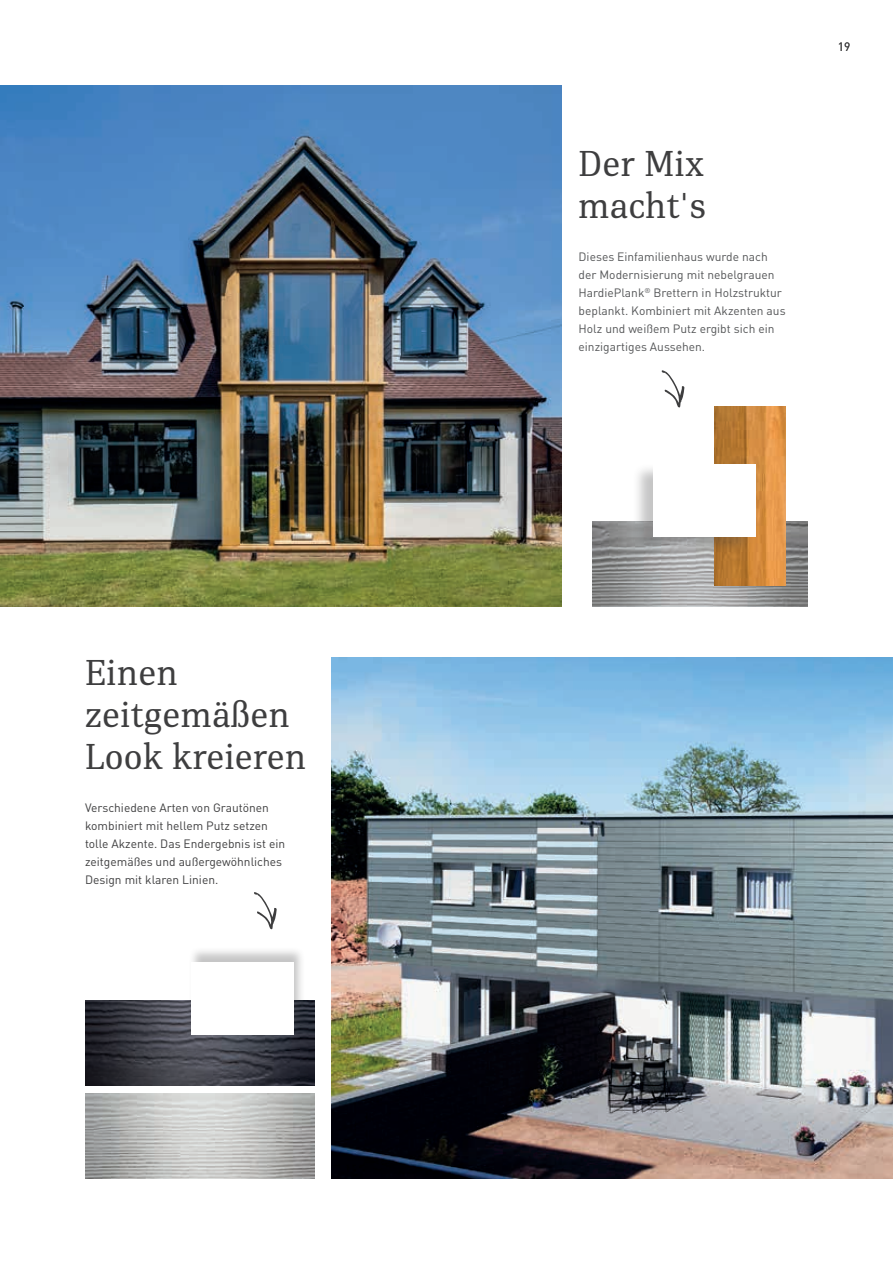
<style>
.page{position:relative;width:893px;height:1263px;background:#fff}
.page>*{position:absolute;margin:0;border:0;box-sizing:border-box;transform-origin:0 0}
.JH_-_Quote_-_18pt{font:36px/42px "PFDIN Serif";letter-spacing:.02em;color:#3e3e3f}
.JH_-_Body_copy_-_8_1{font:12px/18px "DIN Pro";color:#545557}
.JH_-_Body_copy_-_8_1-2{font:12px/18px "DIN Pro";color:#3e3e3f}
</style>
<div class="page">
<img style="left:0;top:86px;width:561px;height:521px">
<img style="left:332px;top:657px;width:561px;height:521px">
<img style="left:592px;top:522px;width:216px;height:85px">
<img style="left:714px;top:406px;width:71px;height:180px">
<div style="left:633px;top:463px;width:121px;height:92px;background:#3e3e3f;opacity:.3"></div>
<div style="left:654px;top:465px;width:102px;height:72px;background:#fff"></div>
<svg style="left:662px;top:370px;width:23px;height:38px"></svg>
<img style="left:85px;top:1093px;width:230px;height:85px">
<img style="left:85px;top:1001px;width:230px;height:85px">
<svg style="left:254px;top:892px;width:23px;height:37px"></svg>
<div style="left:188px;top:947px;width:118px;height:88px;background:#3e3e3f;opacity:.3"></div>
<div style="left:191px;top:962px;width:102px;height:72px;background:#fff"></div>
<p class="JH_-_Quote_-_18pt" style="left:85px;top:651px;width:223px">Einen zeitgemäßen<br>Look kreieren</p>
<p class="JH_-_Body_copy_-_8_1-2" style="left:85px;top:798px;width:202px">Verschiedene Arten von Grautönen kombiniert mit hellem Putz setzen tolle Akzente. Das Endergebnis ist ein zeitgemäßes und außergewöhnliches Design mit klaren Linien.</p>
<p class="JH_-_Quote_-_18pt" style="left:579px;top:142px;width:129px">Der Mix macht's</p>
<p class="JH_-_Body_copy_-_8_1" style="left:579px;top:247px;width:209px">Dieses Einfamilienhaus wurde nach der Modernisierung mit nebelgrauen HardiePlank<sup>®</sup> Brettern in Holzstruktur beplankt. Kombiniert mit Akzenten aus Holz und weißem Putz ergibt sich ein einzigartiges Aussehen.</p>
<p class="JH_-_Body_copy_-_8_1-2" style="left:838px;top:37px;width:14px">19</p>
</div>
